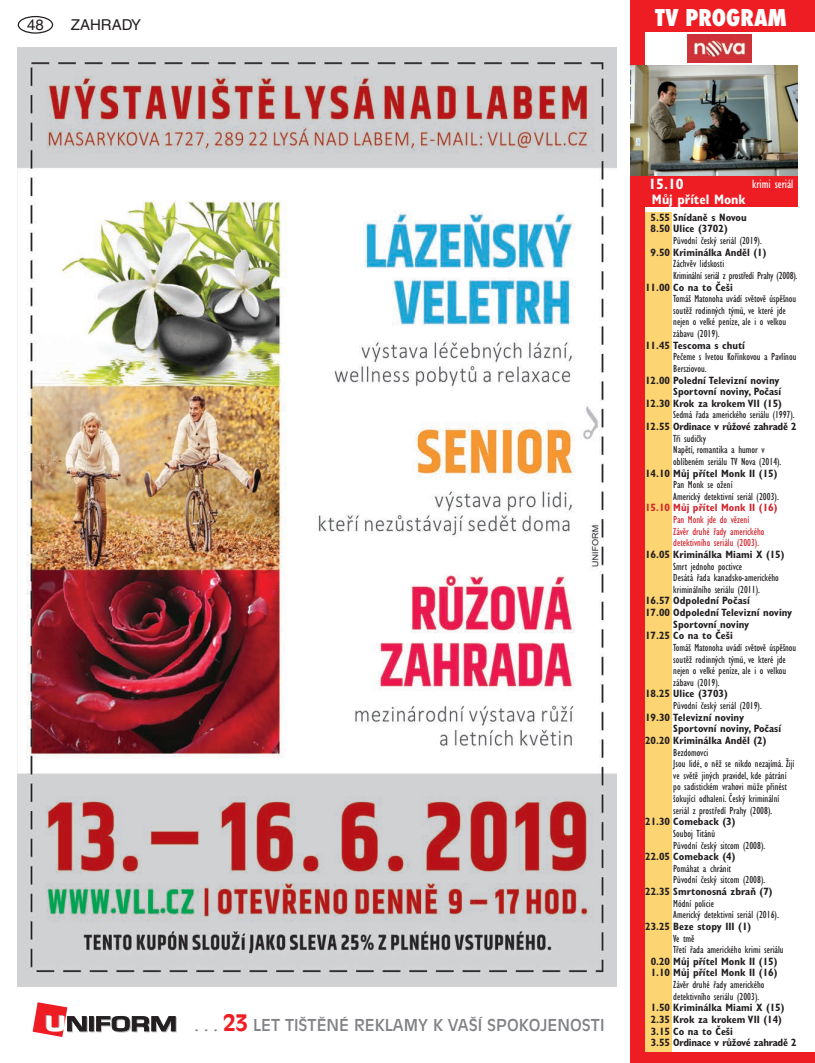
<style>
.page{position:relative;width:815px;height:1063px;background:#fff}
.page>*{position:absolute;margin:0;border:0;box-sizing:border-box;transform-origin:0 0}
.t1{font:800 condensed 22.5px "Futura";color:#fff}
.t2{font:16.25px "Antique Olive CE";color:#808285}
.t3{font:15px "Helvetica CE";color:#231f20}
.t4{font:700 condensed 15px "Gill Sans CE";color:#fff}
.t5{font:700 condensed 13.75px "Gill Sans CE";color:#fff}
.t6{font:condensed 12.5px "Gill Sans CE";color:#fff}
.t7{font:condensed 10.62px/11.6px "Gill Sans CE";color:#231f20}
.t8{font:700 condensed 10.62px/11.6px "Gill Sans CE";color:#231f20}
.t9{font:condensed 10.62px/11.6px "Gill Sans CE";color:#d1232a}
.t10{font:condensed 10.62px/11.6px "Gill Sans CE";letter-spacing:-.02em;color:#231f20}
.t11{font:700 condensed 10.62px "Gill Sans CE";letter-spacing:-.02em;color:#231f20}
.t12{font:700 condensed 10.62px "Gill Sans CE";color:#d1232a}
.s1{font-weight:700;font-size:22.5px;color:#ee1d23}
</style>
<div class="page">
<div style="left:18px;top:16px;width:35px;height:18px;border:1px solid #231f20;border-radius:50%"></div>
<svg style="left:90px;top:1017px;width:5px;height:15px"></svg>
<svg style="left:89px;top:1016px;width:5px;height:15px"></svg>
<svg style="left:96px;top:1016px;width:81px;height:16px"></svg>
<svg style="left:33px;top:1002px;width:55px;height:35px"></svg>
<div style="left:631px;top:0;width:184px;height:32px;background:#ee1d23"></div>
<div style="left:631px;top:175px;width:166px;height:32px;background:#ee1d23"></div>
<img style="left:687px;top:34px;width:64px;height:29px">
<div style="left:631px;top:0;width:14px;height:1063px;background:#ee1d23"></div>
<div style="left:631px;top:1052px;width:184px;height:11px;background:#ee1d23"></div>
<div style="left:645px;top:213px;width:26px;height:839px;background:#fdd472"></div>
<img style="left:631px;top:66px;width:166px;height:109px">
<img style="left:18px;top:47px;width:599px;height:939px">
<h3 class="t3" style="left:27px;top:16px;width:18px">48</h3>
<h3 class="t3" style="left:71px;top:16px;width:72px">ZAHRADY</h3>
<h1 class="t1" style="left:655px;top:2px;width:133px">TV PROGRAM</h1>
<h2 class="t2" style="left:195px;top:1016px;width:411px">. . . <span class="s1">23</span> LET TIŠTĚNÉ REKLAMY K VAŠÍ SPOKOJENOSTI</h2>
<h3 class="t4" style="left:648px;top:175px;width:37px">15.10</h3>
<p class="t5" style="left:652px;top:191px;width:95px">Můj přítel Monk</p>
<p class="t6" style="left:752px;top:176px;width:43px">krimi seriál</p>
<p class="t8" style="left:651px;top:212px;width:98px">5.55 Snídaně s Novou<br>8.50 Ulice (3702)</p>
<p class="t7" style="left:673px;top:235px;width:90px">Původní český seriál (2019).</p>
<p class="t8" style="left:651px;top:246px;width:117px">9.50 Kriminálka Anděl (1)</p>
<p class="t10" style="left:673px;top:258px;width:126px">Záchvěv lidskosti<br>Kriminální seriál z prostředí Prahy (2008).</p>
<p class="t8" style="left:645px;top:281px;width:89px">11.00 Co na to Češi</p>
<p class="t7" style="left:673px;top:293px;width:124px">Tomáš Matonoha uvádí světově úspěšnou soutěž rodinných týmů, ve které jde nejen o velké peníze, ale i o velkou zábavu (2019).</p>
<p class="t8" style="left:645px;top:339px;width:101px">11.45 Tescoma s chutí</p>
<p class="t7" style="left:673px;top:351px;width:125px">Pečeme s Ivetou Kořínkovou a Pavlínou<br>Bersziovou.</p>
<p class="t8" style="left:645px;top:374px;width:138px;text-align:right">12.00 Polední Televizní noviny<br>Sportovní noviny, Počasí<br>12.30 Krok za krokem VII (15)</p>
<p class="t7" style="left:673px;top:409px;width:123px">Sedmá řada amerického seriálu (1997).</p>
<p class="t11" style="left:645px;top:420px;width:153px">12.55 Ordinace v růžové zahradě 2</p>
<p class="t7" style="left:673px;top:432px;width:110px">Tři sudičky<br>Napětí, romantika a humor v oblíbeném seriálu TV Nova (2014).</p>
<p class="t8" style="left:645px;top:467px;width:134px">14.10 Můj přítel Monk II (15)</p>
<p class="t7" style="left:673px;top:479px;width:107px">Pan Monk se ožení<br>Americký detektivní seriál (2003).</p>
<p class="t12" style="left:645px;top:502px;width:134px">15.10 Můj přítel Monk II (16)</p>
<p class="t9" style="left:673px;top:514px;width:93px">Pan Monk jde do vězení<br>Závěr druhé řady amerického detektivního seriálu (2003).</p>
<p class="t8" style="left:645px;top:549px;width:141px">16.05 Kriminálka Miami X (15)</p>
<p class="t7" style="left:673px;top:560px;width:107px">Smrt jednoho poctivce<br>Desátá řada kanadsko-amerického kriminálního seriálu (2011).</p>
<p class="t8" style="left:645px;top:595px;width:106px">16.57 Odpolední Počasí</p>
<p class="t8" style="left:645px;top:607px;width:149px">17.00 Odpolední Televizní noviny</p>
<p class="t8" style="left:673px;top:618px;width:78px">Sportovní noviny</p>
<p class="t8" style="left:645px;top:630px;width:89px">17.25 Co na to Češi</p>
<p class="t7" style="left:673px;top:642px;width:124px">Tomáš Matonoha uvádí světově úspěšnou soutěž rodinných týmů, ve které jde nejen o velké peníze, ale i o velkou zábavu (2019).</p>
<p class="t8" style="left:645px;top:688px;width:84px">18.25 Ulice (3703)</p>
<p class="t7" style="left:673px;top:700px;width:90px">Původní český seriál (2019).</p>
<p class="t8" style="left:645px;top:711px;width:100px">19.30 Televizní noviny</p>
<p class="t8" style="left:673px;top:723px;width:109px">Sportovní noviny, Počasí</p>
<p class="t8" style="left:645px;top:735px;width:123px">20.20 Kriminálka Anděl (2)</p>
<p class="t7" style="left:673px;top:746px;width:123px">Bezdomovci<br>Jsou lidé, o něž se nikdo nezajímá. Žijí ve světě jiných pravidel, kde pátrání po sadistickém vrahovi může přinést šokující odhalení. Český kriminální seriál z prostředí Prahy (2008).</p>
<p class="t8" style="left:645px;top:816px;width:92px">21.30 Comeback (3)</p>
<p class="t7" style="left:673px;top:828px;width:94px">Souboj Titánů<br>Původní český sitcom (2008).</p>
<p class="t8" style="left:645px;top:851px;width:92px">22.05 Comeback (4)</p>
<p class="t7" style="left:673px;top:862px;width:94px">Pomáhat a chránit<br>Původní český sitcom (2008).</p>
<p class="t8" style="left:645px;top:886px;width:129px">22.35 Smrtonosná zbraň (7)</p>
<p class="t7" style="left:673px;top:897px;width:107px">Módní policie<br>Americký detektivní seriál (2016).</p>
<p class="t8" style="left:645px;top:921px;width:108px">23.25 Beze stopy III (1)</p>
<p class="t7" style="left:673px;top:932px;width:112px">Ve tmě<br>Třetí řada amerického krimi seriálu</p>
<p class="t8" style="left:651px;top:955px;width:128px">0.20 Můj přítel Monk II (15)<br>1.10 Můj přítel Monk II (16)</p>
<p class="t7" style="left:673px;top:979px;width:93px">Závěr druhé řady amerického detektivního seriálu (2003).</p>
<p class="t8" style="left:651px;top:1002px;width:148px">1.50 Kriminálka Miami X (15)<br>2.35 Krok za krokem VII (14)<br>3.15 Co na to Češi<br>3.55 Ordinace v růžové zahradě 2</p>
</div>
